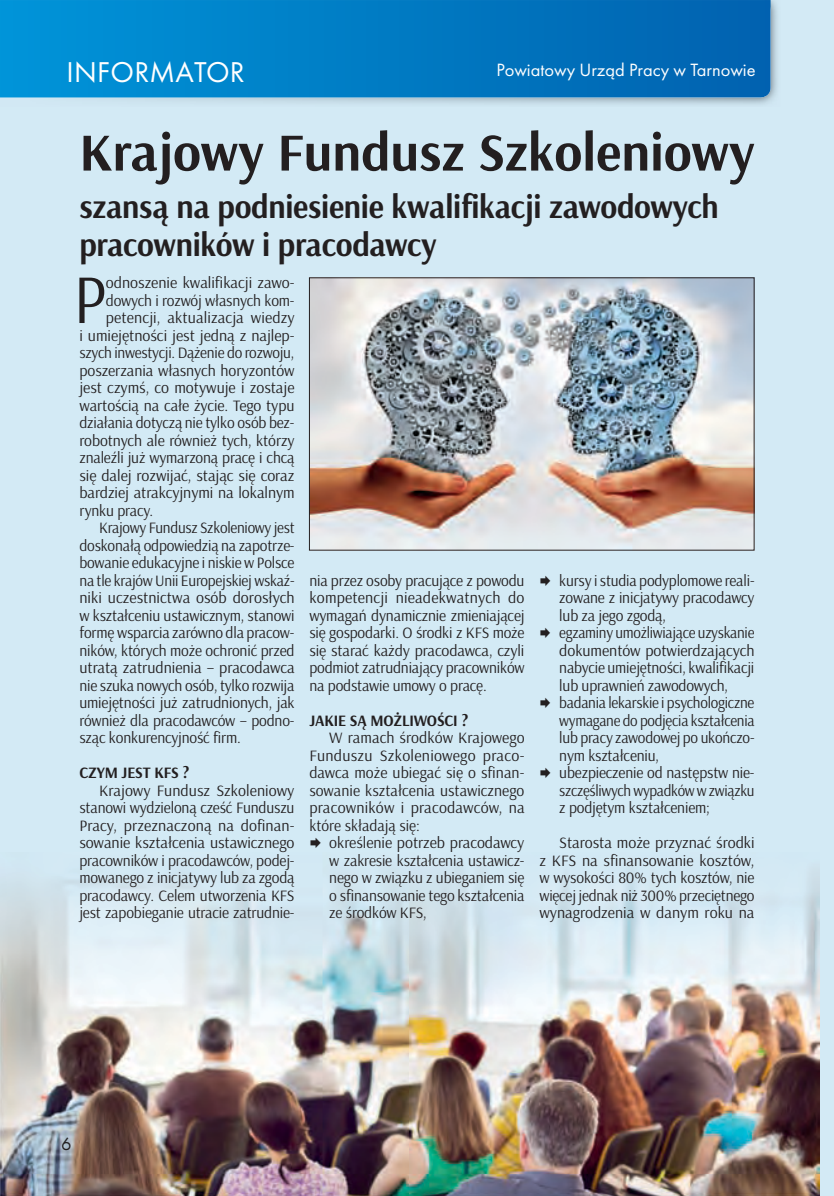
<style>
.page{position:relative;width:834px;height:1196px;background:#fff}
.page>*{position:absolute;margin:0;border:0;box-sizing:border-box;transform-origin:0 0}
.t1{font:69.83px "Arsenal";color:#231f20}
.t2{font:700 53.55px "Arsenal";color:#231f20}
.t3{font:700 33.07px/38.1px "Arsenal";letter-spacing:-.01em;color:#231f20}
.t4{font:29.75px "Futura";letter-spacing:.01em;color:#fff}
.t5{font:18.38px "Futura";color:#fff}
.t6{font:18.38px "Futura";color:#231f20}
.t7{font:15.92px/17.5px "Arsenal";letter-spacing:-.01em;color:#231f20;text-align:justify}
.t8{font:15.92px/17.5px "Arsenal";letter-spacing:-.01em;color:#231f20;scale:.96 1}
.t9{font:15.92px "Arsenal";letter-spacing:-.01em;color:#231f20;scale:.95 1}
.t10{font:700 15.92px "Arsenal";letter-spacing:-.01em;color:#231f20}
</style>
<div class="page">
<div style="left:0;top:0;width:833px;height:1196px;background:#d3eaf5"></div>
<img style="left:0;top:872px;width:819px;height:324px">
<img style="left:311px;top:279px;width:441px;height:269px">
<div style="left:309px;top:277px;width:445px;height:273px;border:1px solid #231f20"></div>
<img style="left:0;top:0;width:777px;height:105px">
<svg style="left:0;top:0;width:770px;height:97px;background:#007bc3"></svg>
<h3 class="t4" style="left:66px;top:54px;width:180px">INFORMATOR</h3>
<p class="t5" style="left:496px;top:59px;width:261px">Powiatowy Urząd Pracy w Tarnowie</p>
<h2 class="t2" style="left:79px;top:119px;width:676px">Krajowy Fundusz Szkoleniowy</h2>
<h3 class="t3" style="left:79px;top:188px;width:640px">szansą na podniesienie kwalifikacji zawodowych pracowników i pracodawcy</h3>
<h1 class="t1" style="left:73px;top:257px;width:35px">P</h1>
<p class="t7" style="left:106px;top:274px;width:190px">odnoszenie kwalifikacji zawo-</p>
<p class="t7" style="left:106px;top:291px;width:190px">dowych i rozwój własnych kom-</p>
<p class="t7" style="left:106px;top:309px;width:190px">petencji, aktualizacja wiedzy</p>
<p class="t7" style="left:79px;top:326px;width:216px">i umiejętności jest jedną z najlep-</p>
<p class="t8" style="left:79px;top:344px;width:225px">szych inwestycji. Dążenie do rozwoju,</p>
<p class="t7" style="left:79px;top:361px;width:216px">poszerzania własnych horyzontów</p>
<p class="t7" style="left:79px;top:379px;width:217px">jest czymś, co motywuje i zostaje</p>
<p class="t7" style="left:79px;top:396px;width:216px">wartością na całe życie. Tego typu</p>
<p class="t7" style="left:79px;top:414px;width:216px">działania dotyczą nie tylko osób bez-</p>
<p class="t7" style="left:79px;top:431px;width:217px">robotnych ale również tych, którzy</p>
<p class="t7" style="left:79px;top:449px;width:216px">znaleźli już wymarzoną pracę i chcą</p>
<p class="t7" style="left:79px;top:466px;width:216px">się dalej rozwijać, stając się coraz</p>
<p class="t7" style="left:79px;top:484px;width:217px">bardziej atrakcyjnymi na lokalnym</p>
<p class="t7" style="left:79px;top:501px;width:75px">rynku pracy.</p>
<p class="t9" style="left:99px;top:518px;width:207px">Krajowy Fundusz Szkoleniowy jest</p>
<p class="t8" style="left:79px;top:536px;width:225px">doskonałą odpowiedzią na zapotrze-</p>
<p class="t8" style="left:79px;top:554px;width:225px">bowanie edukacyjne i niskie w Polsce</p>
<p class="t9" style="left:79px;top:570px;width:228px">na tle krajów Unii Europejskiej wskaź-</p>
<p class="t7" style="left:79px;top:589px;width:217px">niki uczestnictwa osób dorosłych</p>
<p class="t7" style="left:79px;top:606px;width:216px">w kształceniu ustawicznym, stanowi</p>
<p class="t7" style="left:79px;top:624px;width:216px">formę wsparcia zarówno dla pracow-</p>
<p class="t7" style="left:79px;top:641px;width:216px">ników, których może ochronić przed</p>
<p class="t7" style="left:79px;top:659px;width:217px">utratą zatrudnienia – pracodawca</p>
<p class="t7" style="left:79px;top:676px;width:216px">nie szuka nowych osób, tylko rozwija</p>
<p class="t7" style="left:79px;top:694px;width:217px">umiejętności już zatrudnionych, jak</p>
<p class="t7" style="left:79px;top:711px;width:216px">również dla pracodawców – podno-</p>
<p class="t7" style="left:79px;top:729px;width:163px">sząc konkurencyjność firm.</p>
<p class="t10" style="left:79px;top:763px;width:111px">CZYM JEST KFS ?</p>
<p class="t7" style="left:79px;top:781px;width:217px;text-indent:20px">Krajowy Fundusz Szkoleniowy stanowi wydzieloną cześć Funduszu Pracy, przeznaczoną na dofinan&shy;sowanie kształcenia ustawicznego pracowników i pracodawców, podej&shy;mowanego z inicjatywy lub za zgodą pracodawcy. Celem utworzenia KFS jest zapobieganie utracie zatrudnie-</p>
<p class="t7" style="left:309px;top:571px;width:217px">nia przez osoby pracujące z powodu kompetencji nieadekwatnych do wymagań dynamicznie zmieniającej się gospodarki. O środki z KFS może się starać każdy pracodawca, czyli podmiot zatrudniający pracowników na podstawie umowy o pracę.</p>
<p class="t10" style="left:309px;top:710px;width:160px">JAKIE SĄ MOŻLIWOŚCI ?</p>
<p class="t7" style="left:309px;top:729px;width:217px;text-indent:20px">W ramach środków Krajowego Funduszu Szkoleniowego praco&shy;dawca może ubiegać się o sfinan&shy;sowanie kształcenia ustawicznego pracowników i pracodawców, na które składają się:</p>
<p class="t7" style="left:329px;top:834px;width:197px">określenie potrzeb pracodawcy w zakresie kształcenia ustawicz&shy;nego w związku z ubieganiem się o sfinansowanie tego kształcenia ze środków KFS,</p>
<p class="t8" style="left:559px;top:571px;width:205px">kursy i studia podyplomowe reali&shy;zowane z inicjatywy pracodawcy lub za jego zgodą,<br>egzaminy umożliwiające uzyskanie dokumentów potwierdzających nabycie umiejętności, kwalifikacji lub uprawnień zawodowych, badania lekarskie i psychologiczne wymagane do podjęcia kształcenia lub pracy zawodowej po ukończo&shy;nym kształceniu,<br>ubezpieczenie od następstw nie&shy;szczęśliwych wypadków w związku z podjętym kształceniem;</p>
<p class="t7" style="left:539px;top:834px;width:217px;text-indent:20px">Starosta może przyznać środki z KFS na sfinansowanie kosztów, w wysokości 80% tych kosztów, nie więcej jednak niż 300% przeciętnego wynagrodzenia w danym roku na</p>
<p class="t6" style="left:61px;top:1132px;width:12px">6</p>
</div>
